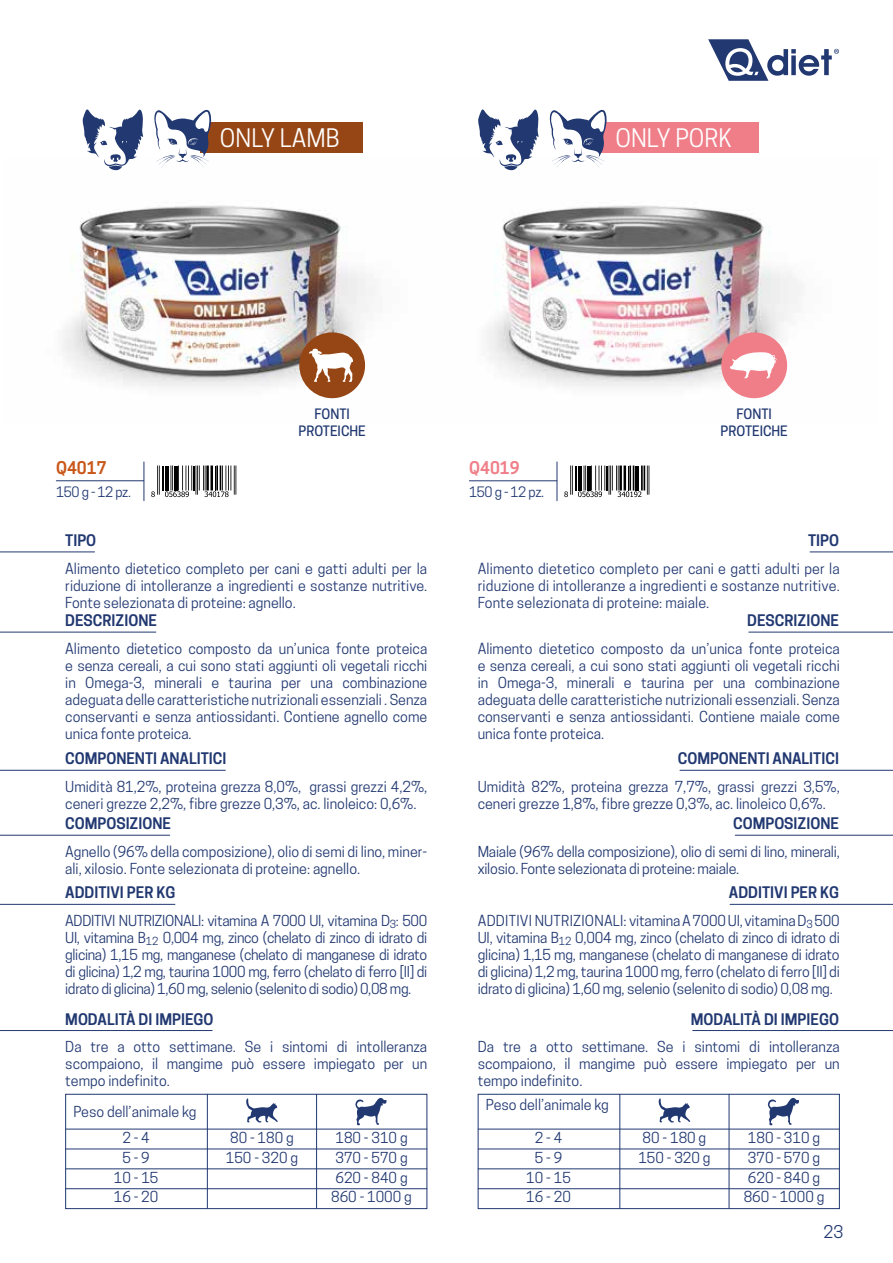
<style>
.page{position:relative;width:893px;height:1263px;background:#fff}
.page>*{position:absolute;margin:0;border:0;box-sizing:border-box;transform-origin:0 0}
.t1{font:24px "Cooper Hewitt";color:#fff}
.t2{font:600 16.5px "Cooper Hewitt";color:#ef7e88}
.t3{font:600 16.5px "Cooper Hewitt";color:#c95718}
.t4{font:16.5px "Cooper Hewitt";color:#213871}
.t5{font:600 15px "Cooper Hewitt";color:#213871}
.t6{font:14.25px/17.1px "Cooper Hewitt";color:#213871;text-align:justify}
.t7{font:500 13.5px/16.2px "Cooper Hewitt";color:#213871;text-align:center}
.t8{font:13.5px "Cooper Hewitt";letter-spacing:-.025em;color:#213871}
</style>
<div class="page">
<hr style="left:0;top:551px;width:95px;height:1px;background:#213871">
<hr style="left:0;top:632px;width:156px;height:1px;background:#213871">
<hr style="left:0;top:904px;width:175px;height:1px;background:#213871">
<hr style="left:0;top:1030px;width:212px;height:1px;background:#213871">
<hr style="left:810px;top:551px;width:83px;height:1px;background:#213871">
<hr style="left:749px;top:632px;width:144px;height:1px;background:#213871">
<hr style="left:730px;top:904px;width:163px;height:1px;background:#213871">
<hr style="left:693px;top:1030px;width:200px;height:1px;background:#213871">
<svg style="left:355px;top:1098px;width:32px;height:27px"></svg>
<svg style="left:246px;top:1098px;width:32px;height:24px"></svg>
<hr style="left:207px;top:1094px;width:1px;height:114px;background:#213871">
<hr style="left:316px;top:1094px;width:1px;height:114px;background:#213871">
<hr style="left:65px;top:1129px;width:362px;height:1px;background:#213871">
<hr style="left:65px;top:1148px;width:362px;height:1px;background:#213871">
<hr style="left:65px;top:1188px;width:362px;height:1px;background:#213871">
<hr style="left:65px;top:1168px;width:362px;height:1px;background:#213871">
<div style="left:65px;top:1094px;width:362px;height:115px;border:1px solid #213871"></div>
<svg style="left:768px;top:1098px;width:31px;height:27px"></svg>
<svg style="left:659px;top:1098px;width:31px;height:24px"></svg>
<hr style="left:619px;top:1094px;width:1px;height:114px;background:#213871">
<hr style="left:729px;top:1094px;width:1px;height:114px;background:#213871">
<hr style="left:478px;top:1129px;width:362px;height:1px;background:#213871">
<hr style="left:478px;top:1148px;width:362px;height:1px;background:#213871">
<hr style="left:478px;top:1188px;width:362px;height:1px;background:#213871">
<hr style="left:478px;top:1168px;width:362px;height:1px;background:#213871">
<div style="left:478px;top:1094px;width:362px;height:115px;border:1px solid #213871"></div>
<hr style="left:0;top:770px;width:225px;height:1px;background:#213871">
<hr style="left:0;top:835px;width:170px;height:1px;background:#213871">
<hr style="left:680px;top:770px;width:213px;height:1px;background:#213871">
<hr style="left:735px;top:835px;width:158px;height:1px;background:#213871">
<hr style="left:469px;top:480px;width:88px;height:1px;background:#213871">
<hr style="left:557px;top:462px;width:1px;height:39px;background:#213871">
<img style="left:487px;top:170px;width:315px;height:229px">
<img style="left:63px;top:170px;width:311px;height:229px">
<div style="left:201px;top:122px;width:162px;height:31px;background:#964615"></div>
<svg style="left:82px;top:109px;width:62px;height:61px"></svg>
<svg style="left:154px;top:109px;width:58px;height:59px"></svg>
<div style="left:601px;top:122px;width:158px;height:31px;background:#ef7e88"></div>
<svg style="left:478px;top:109px;width:61px;height:61px"></svg>
<svg style="left:549px;top:109px;width:58px;height:59px"></svg>
<hr style="left:159px;top:465px;width:1px;height:30px;background:#000">
<hr style="left:157px;top:465px;width:1px;height:30px;background:#000">
<hr style="left:162px;top:465px;width:2px;height:25px;background:#000">
<hr style="left:193px;top:465px;width:2px;height:25px;background:#000">
<hr style="left:197px;top:465px;width:1px;height:30px;background:#000">
<hr style="left:196px;top:465px;width:1px;height:30px;background:#000">
<hr style="left:235px;top:465px;width:1px;height:30px;background:#000">
<hr style="left:234px;top:465px;width:1px;height:30px;background:#000">
<svg style="left:151px;top:491px;width:4px;height:6px"></svg>
<svg style="left:165px;top:465px;width:27px;height:32px"></svg>
<svg style="left:199px;top:465px;width:32px;height:32px"></svg>
<hr style="left:56px;top:480px;width:88px;height:1px;background:#213871">
<hr style="left:144px;top:462px;width:1px;height:39px;background:#213871">
<svg style="left:299px;top:332px;width:66px;height:66px"></svg>
<hr style="left:572px;top:465px;width:1px;height:30px;background:#000">
<hr style="left:570px;top:465px;width:1px;height:30px;background:#000">
<hr style="left:575px;top:465px;width:2px;height:25px;background:#000">
<hr style="left:606px;top:465px;width:2px;height:25px;background:#000">
<hr style="left:610px;top:465px;width:1px;height:30px;background:#000">
<hr style="left:609px;top:465px;width:1px;height:30px;background:#000">
<hr style="left:648px;top:465px;width:1px;height:30px;background:#000">
<hr style="left:647px;top:465px;width:1px;height:30px;background:#000">
<svg style="left:564px;top:491px;width:4px;height:6px"></svg>
<svg style="left:578px;top:465px;width:27px;height:32px"></svg>
<svg style="left:612px;top:465px;width:33px;height:32px"></svg>
<svg style="left:721px;top:332px;width:66px;height:66px"></svg>
<svg style="left:708px;top:39px;width:131px;height:42px"></svg>
<h1 class="t1" style="left:220px;top:124px;width:121px">ONLY LAMB</h1>
<h1 class="t1" style="left:615px;top:124px;width:118px">ONLY PORK</h1>
<p class="t7" style="left:299px;top:406px;width:69px">FONTI<br>PROTEICHE</p>
<p class="t7" style="left:721px;top:406px;width:69px">FONTI<br>PROTEICHE</p>
<p class="t3" style="left:56px;top:458px;width:52px">Q4017</p>
<p class="t8" style="left:56px;top:484px;width:77px">150 g - 12 pz.</p>
<p class="t2" style="left:469px;top:458px;width:52px">Q4019</p>
<p class="t8" style="left:469px;top:484px;width:77px">150 g - 12 pz.</p>
<p class="t5" style="left:65px;top:531px;width:32px">TIPO</p>
<p class="t5" style="left:808px;top:531px;width:32px">TIPO</p>
<p class="t6" style="left:65px;top:560px;width:364px">Alimento dietetico completo per cani e gatti adulti per la riduzione di intolleranze a ingredienti e sostanze nutritive.<br>Fonte selezionata di proteine: agnello.</p>
<p class="t6" style="left:478px;top:560px;width:363px">Alimento dietetico completo per cani e gatti adulti per la riduzione di intolleranze a ingredienti e sostanze nutritive.<br>Fonte selezionata di proteine: maiale.</p>
<p class="t5" style="left:65px;top:612px;width:93px">DESCRIZIONE</p>
<p class="t5" style="left:747px;top:612px;width:93px">DESCRIZIONE</p>
<p class="t6" style="left:65px;top:640px;width:364px">Alimento dietetico composto da un’unica fonte proteica e senza cereali, a cui sono stati aggiunti oli vegetali ricchi in Omega-3, minerali e taurina per una combinazione adeguata delle caratteristiche nutrizionali essenziali . Senza conservanti e senza antiossidanti. Contiene agnello come unica fonte proteica.</p>
<p class="t6" style="left:478px;top:640px;width:364px">Alimento dietetico composto da un’unica fonte proteica e senza cereali, a cui sono stati aggiunti oli vegetali ricchi in Omega-3, minerali e taurina per una combinazione adeguata delle caratteristiche nutrizionali essenziali. Senza conservanti e senza antiossidanti. Contiene maiale come unica fonte proteica.</p>
<p class="t5" style="left:65px;top:750px;width:163px">COMPONENTI ANALITICI</p>
<p class="t5" style="left:678px;top:750px;width:163px">COMPONENTI ANALITICI</p>
<p class="t6" style="left:65px;top:778px;width:363px">Umidità 81,2%, proteina grezza 8,0%, grassi grezzi 4,2%, ceneri grezze 2,2%, fibre grezze 0,3%, ac. linoleico: 0,6%.</p>
<p class="t6" style="left:478px;top:778px;width:363px">Umidità 82%, proteina grezza 7,7%, grassi grezzi 3,5%, ceneri grezze 1,8%, fibre grezze 0,3%, ac. linoleico 0,6%.</p>
<p class="t5" style="left:65px;top:815px;width:107px">COMPOSIZIONE</p>
<p class="t5" style="left:733px;top:815px;width:107px">COMPOSIZIONE</p>
<p class="t6" style="left:65px;top:843px;width:363px">Agnello (96% della composizione), olio di semi di lino, miner&shy;ali, xilosio. Fonte selezionata di proteine: agnello.</p>
<p class="t6" style="left:478px;top:843px;width:363px">Maiale (96% della composizione), olio di semi di lino, minerali, xilosio. Fonte selezionata di proteine: maiale.</p>
<p class="t5" style="left:65px;top:884px;width:112px">ADDITIVI PER KG</p>
<p class="t5" style="left:729px;top:884px;width:112px">ADDITIVI PER KG</p>
<p class="t6" style="left:65px;top:912px;width:364px">ADDITIVI NUTRIZIONALI: vitamina A 7000 UI, vitamina D<sub>3</sub>: 500<br>UI, vitamina B<sub>12</sub> 0,004 mg, zinco (chelato di zinco di idrato di glicina) 1,15 mg, manganese (chelato di manganese di idrato di glicina) 1,2 mg, taurina 1000 mg, ferro (chelato di ferro [II] di idrato di glicina) 1,60 mg, selenio (selenito di sodio) 0,08 mg.</p>
<p class="t6" style="left:478px;top:912px;width:364px">ADDITIVI NUTRIZIONALI: vitamina A 7000 UI, vitamina D<sub>3</sub> 500<br>UI, vitamina B<sub>12</sub> 0,004 mg, zinco (chelato di zinco di idrato di glicina) 1,15 mg, manganese (chelato di manganese di idrato di glicina) 1,2 mg, taurina 1000 mg, ferro (chelato di ferro [II] di idrato di glicina) 1,60 mg, selenio (selenito di sodio) 0,08 mg.</p>
<p class="t5" style="left:65px;top:1010px;width:150px">MODALITÀ DI IMPIEGO</p>
<p class="t5" style="left:691px;top:1010px;width:150px">MODALITÀ DI IMPIEGO</p>
<p class="t6" style="left:65px;top:1038px;width:363px">Da tre a otto settimane. Se i sintomi di intolleranza scompaiono, il mangime può essere impiegato per un tempo indefinito.</p>
<p class="t6" style="left:478px;top:1038px;width:363px">Da tre a otto settimane. Se i sintomi di intolleranza scompaiono, il mangime può essere impiegato per un tempo indefinito.</p>
<p class="t6" style="left:74px;top:1098px;width:124px;line-height:26.2px;text-align:center">Peso dell’animale kg<br>2 - 4</p>
<p class="t6" style="left:230px;top:1129px;width:65px">80 - 180 g</p>
<p class="t6" style="left:335px;top:1129px;width:74px">180 - 310 g</p>
<p class="t6" style="left:122px;top:1149px;width:29px">5 - 9</p>
<p class="t6" style="left:226px;top:1149px;width:74px">150 - 320 g</p>
<p class="t6" style="left:335px;top:1149px;width:74px">370 - 570 g</p>
<p class="t6" style="left:114px;top:1169px;width:46px">10 - 15</p>
<p class="t6" style="left:335px;top:1169px;width:74px">620 - 840 g</p>
<p class="t6" style="left:114px;top:1188px;width:46px">16 - 20</p>
<p class="t6" style="left:331px;top:1188px;width:82px">860 - 1000 g</p>
<p class="t6" style="left:486px;top:1096px;width:124px">Peso dell’animale kg</p>
<p class="t6" style="left:535px;top:1129px;width:29px">2 - 4</p>
<p class="t6" style="left:643px;top:1129px;width:65px">80 - 180 g</p>
<p class="t6" style="left:535px;top:1149px;width:29px">5 - 9</p>
<p class="t6" style="left:638px;top:1149px;width:74px">150 - 320 g</p>
<p class="t6" style="left:748px;top:1149px;width:74px">370 - 570 g</p>
<p class="t6" style="left:526px;top:1169px;width:46px">10 - 15</p>
<p class="t6" style="left:748px;top:1169px;width:74px">620 - 840 g</p>
<p class="t6" style="left:526px;top:1188px;width:46px">16 - 20</p>
<p class="t6" style="left:744px;top:1188px;width:82px">860 - 1000 g</p>
<p class="t6" style="left:748px;top:1129px;width:74px">180 - 310 g</p>
<p class="t4" style="left:823px;top:1222px;width:21px">23</p>
</div>
